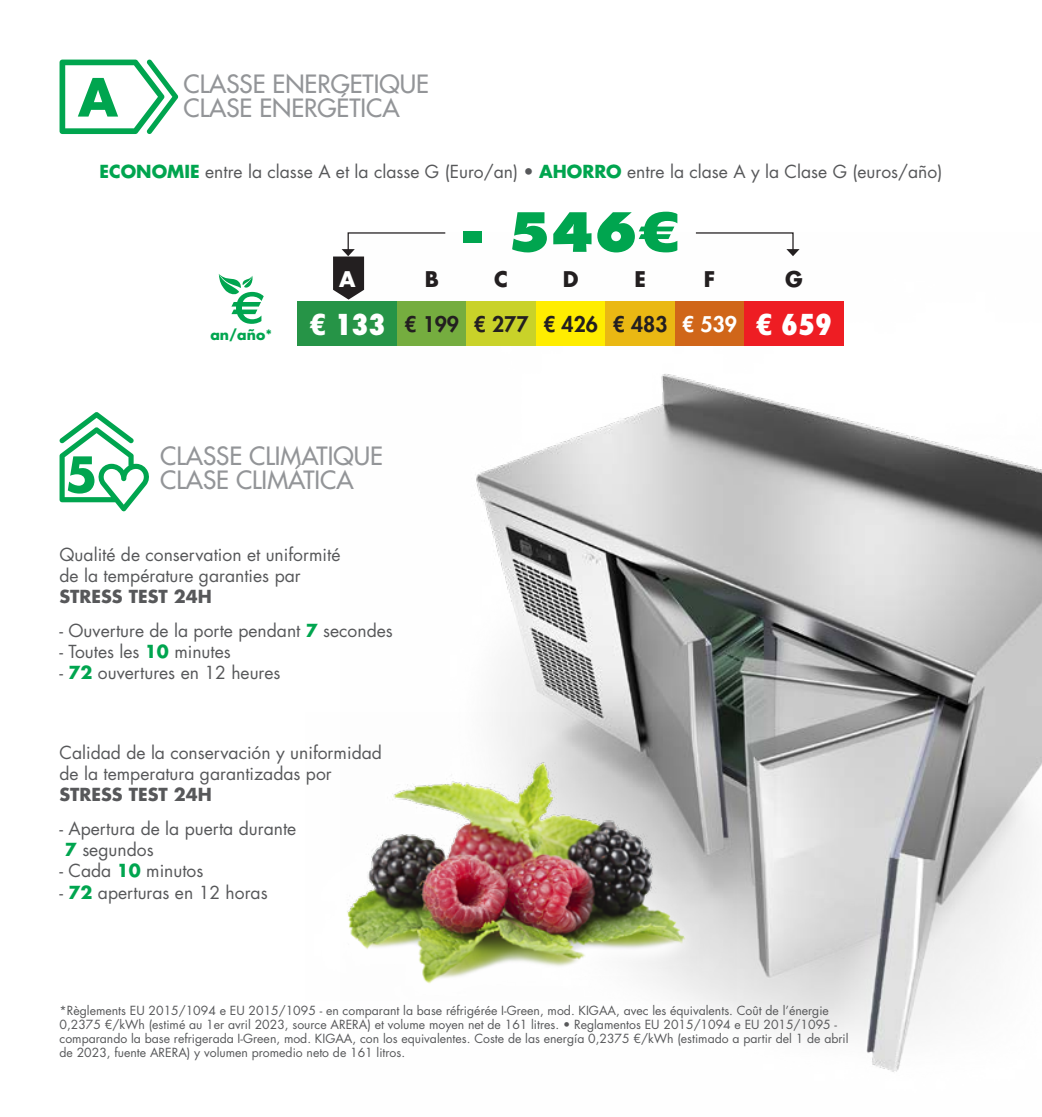
<style>
.page{position:relative;width:1042px;height:1117px;background:#fff}
.page>*{position:absolute;margin:0;border:0;box-sizing:border-box;transform-origin:0 0}
.t1{font:800 52.5px "Futura Std";color:#00a54f}
.t2{font:800 condensed 28px "Futura Std";color:#fff}
.t3{font:500 24.5px "Futura Std";color:#939598}
.t4{font:800 21px "Futura Std";color:#231f20}
.t5{font:700 21px "Futura Std";color:#231f20}
.t6{font:800 21px "Futura Std";color:#fff}
.t7{font:700 21px "Futura Std";color:#fff}
.t8{font:17.5px/21px "Futura Std";color:#57585a}
.t9{font:700 17.5px "Futura Std";color:#57585a}
.t10{font:700 14px "Futura Std";color:#00a54f}
.t11{font:12.25px/14px "Futura Std";color:#57585a}
.s1{font-weight:700;color:#00a54f}
</style>
<div class="page">
<img style="left:341px;top:249px;width:701px;height:823px">
<img style="left:341px;top:712px;width:395px;height:288px">
<svg style="left:60px;top:59px;width:118px;height:75px"></svg>
<div style="left:298px;top:301px;width:99px;height:44px;background:#269447"></div>
<div style="left:397px;top:301px;width:69px;height:44px;background:#75ad3f"></div>
<div style="left:466px;top:301px;width:70px;height:44px;background:#c9d229"></div>
<div style="left:536px;top:301px;width:69px;height:44px;background:#ffed00"></div>
<div style="left:605px;top:301px;width:70px;height:44px;background:#eab813"></div>
<div style="left:675px;top:301px;width:69px;height:44px;background:#d06619"></div>
<div style="left:744px;top:301px;width:99px;height:44px;background:#ee1d23"></div>
<svg style="left:333px;top:232px;width:113px;height:67px"></svg>
<svg style="left:694px;top:232px;width:105px;height:24px"></svg>
<svg style="left:219px;top:274px;width:45px;height:50px"></svg>
<svg style="left:59px;top:412px;width:90px;height:99px"></svg>
<p class="t3" style="left:184px;top:68px;width:247px">CLASSE ENERGETIQUE</p>
<p class="t3" style="left:184px;top:93px;width:218px">CLASE ENERGÉTICA</p>
<p class="t8" style="left:100px;top:161px;width:844px"><span class="s1">ECONOMIE</span> entre la classe A et la classe G (Euro/an) • <span class="s1">AHORRO</span> entre la clase A y la Clase G (euros/año)</p>
<p class="t10" style="left:210px;top:325px;width:63px">an/año*</p>
<p class="t1" style="left:459px;top:199px;width:224px">- 546€</p>
<p class="t7" style="left:339px;top:265px;width:18px">A</p>
<p class="t5" style="left:425px;top:265px;width:16px">B</p>
<p class="t5" style="left:494px;top:265px;width:15px">C</p>
<p class="t5" style="left:563px;top:265px;width:17px">D</p>
<p class="t5" style="left:634px;top:265px;width:13px">E</p>
<p class="t5" style="left:704px;top:265px;width:13px">F</p>
<p class="t5" style="left:785px;top:265px;width:19px">G</p>
<p class="t2" style="left:309px;top:307px;width:78px">€ 133</p>
<p class="t4" style="left:404px;top:311px;width:56px">€ 199</p>
<p class="t4" style="left:474px;top:311px;width:56px">€ 277</p>
<p class="t4" style="left:543px;top:311px;width:56px">€ 426</p>
<p class="t4" style="left:613px;top:311px;width:56px">€ 483</p>
<p class="t6" style="left:682px;top:311px;width:56px">€ 539</p>
<p class="t2" style="left:756px;top:307px;width:78px">€ 659</p>
<p class="t3" style="left:160px;top:440px;width:224px">CLASSE CLIMATIQUE</p>
<p class="t3" style="left:160px;top:465px;width:195px">CLASE CLIMÁTICA</p>
<p class="t8" style="left:60px;top:543px;width:282px">Qualité de conservation et uniformité</p>
<p class="t8" style="left:60px;top:564px;width:243px">de la température garanties par</p>
<p class="t9" style="left:60px;top:584px;width:154px">STRESS TEST 24H</p>
<p class="t8" style="left:60px;top:620px;width:335px">- Ouverture de la porte pendant <span class="s1">7</span> secondes</p>
<p class="t8" style="left:60px;top:641px;width:173px">- Toutes les <span class="s1">10</span> minutes</p>
<p class="t8" style="left:60px;top:662px;width:222px">- <span class="s1">72</span> ouvertures en 12 heures</p>
<p class="t8" style="left:60px;top:742px;width:324px">Calidad de la conservación y uniformidad de la temperatura garantizadas por</p>
<p class="t9" style="left:60px;top:782px;width:154px">STRESS TEST 24H</p>
<p class="t8" style="left:60px;top:818px;width:238px">- Apertura de la puerta durante</p>
<p class="t8" style="left:65px;top:839px;width:90px"><span class="s1">7</span> segundos</p>
<p class="t8" style="left:60px;top:860px;width:145px">- Cada <span class="s1">10</span> minutos</p>
<p class="t8" style="left:60px;top:881px;width:210px">- <span class="s1">72</span> aperturas en 12 horas</p>
<p class="t11" style="left:60px;top:1003px;width:790px">*Règlements EU 2015/1094 e EU 2015/1095 - en comparant la base réfrigérée I-Green, mod. KIGAA, avec les équivalents. Coût de l’énergie 0,2375 €/kWh (estimé au 1er avril 2023, source ARERA) et volume moyen net de 161 litres. • Reglamentos EU 2015/1094 e EU 2015/1095 - comparando la base refrigerada I-Green, mod. KIGAA, con los equivalentes. Coste de las energía 0,2375 €/kWh (estimado a partir del 1 de abril de 2023, fuente ARERA) y volumen promedio neto de 161 litros.</p>
</div>
